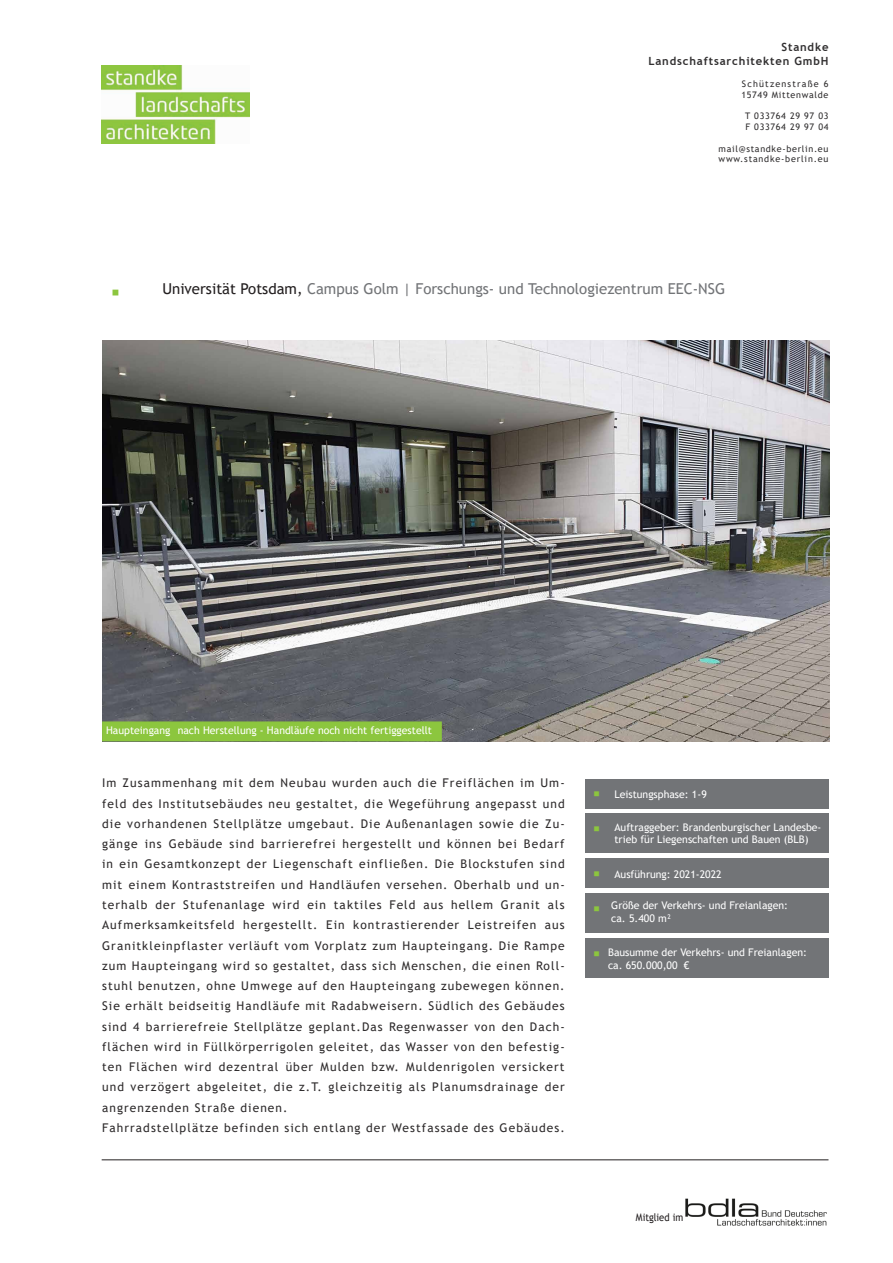
<style>
.page{position:relative;width:893px;height:1263px;background:#fff}
.page>*{position:absolute;margin:0;border:0;box-sizing:border-box;transform-origin:0 0}
.t1{font:27px "Bookshelf Symbol Seven";color:#8cc63e}
.t2{font:22.5px "Bookshelf Symbol Seven";color:#8cc63e}
.t3{font:15px "Trebuchet MS";color:#727477}
.Weite{font:12px/20.2px "Trebuchet MS";letter-spacing:.09em;color:#2e2b2c;text-align:justify}
.t4{font:700 11.25px/14.4px "Trebuchet MS";letter-spacing:.075em;color:#312f30;text-align:right}
.t5{font:10.5px/12.6px "Trebuchet MS";color:#fff}
.t6{font:10.5px "Trebuchet MS";letter-spacing:.005em;color:#231f20;scale:.9 1}
.t7{font:9px/10.8px "Trebuchet MS";letter-spacing:.075em;color:#312f30}
.s1{color:#231f20}
</style>
<div class="page">
<img style="left:101px;top:65px;width:148px;height:79px">
<hr style="left:102px;top:1159px;width:726px;height:1px;background:#231f20">
<img style="left:685px;top:1198px;width:142px;height:28px">
<div style="left:585px;top:858px;width:243px;height:30px;background:#727477"></div>
<div style="left:585px;top:814px;width:243px;height:39px;background:#727477"></div>
<div style="left:585px;top:779px;width:243px;height:29px;background:#727477"></div>
<div style="left:585px;top:894px;width:243px;height:39px;background:#727477"></div>
<div style="left:585px;top:938px;width:243px;height:40px;background:#727477"></div>
<img style="left:102px;top:340px;width:727px;height:401px">
<div style="left:102px;top:721px;width:340px;height:20px;background:#8cc63e;border:2px solid #8cc63e"></div>
<p class="t4" style="left:648px;top:40px;width:182px">Standke<br>Landschaftsarchitekten GmbH</p>
<p class="t7" style="left:741px;top:78px;width:88px">Schützenstraße 6<br>15749 Mittenwalde</p>
<p class="t7" style="left:745px;top:111px;width:85px">T 033764 29 97 03<br>F 033764 29 97 04</p>
<p class="t7" style="left:718px;top:143px;width:111px">mail@standke-berlin.eu www.standke-berlin.eu</p>
<h1 class="t1" style="left:102px;top:283px;width:28px">•</h1>
<p class="t3" style="left:162px;top:279px;width:564px"><span class="s1">Universität Potsdam,</span> Campus Golm | Forschungs- und Technologiezentrum EEC-NSG</p>
<p class="t5" style="left:106px;top:724px;width:327px">Haupteingang nach Herstellung - Handläufe noch nicht fertiggestellt</p>
<p class="Weite" style="left:102px;top:773px;width:464px">Im Zusammenhang mit dem Neubau wurden auch die Freiflächen im Um&shy;feld des Institutsebäudes neu gestaltet, die Wegeführung angepasst und die vorhandenen Stellplätze umgebaut. Die Außenanlagen sowie die Zu&shy;gänge ins Gebäude sind barrierefrei hergestellt und können bei Bedarf in ein Gesamtkonzept der Liegenschaft einfließen. Die Blockstufen sind mit einem Kontraststreifen und Handläufen versehen. Oberhalb und un&shy;terhalb der Stufenanlage wird ein taktiles Feld aus hellem Granit als Aufmerksamkeitsfeld hergestellt. Ein kontrastierender Leistreifen aus Granitkleinpflaster verläuft vom Vorplatz zum Haupteingang. Die Rampe zum Haupteingang wird so gestaltet, dass sich Menschen, die einen Roll&shy;stuhl benutzen, ohne Umwege auf den Haupteingang zubewegen können.<br>Sie erhält beidseitig Handläufe mit Radabweisern. Südlich des Gebäudes sind 4 barrierefreie Stellplätze geplant.Das Regenwasser von den Dach&shy;flächen wird in Füllkörperrigolen geleitet, das Wasser von den befestig&shy;ten Flächen wird dezentral über Mulden bzw. Muldenrigolen versickert und verzögert abgeleitet, die z.T. gleichzeitig als Planumsdrainage der angrenzenden Straße dienen.</p>
<p class="Weite" style="left:102px;top:1117px;width:464px">Fahrradstellplätze befinden sich entlang der Westfassade des Gebäudes.</p>
<h2 class="t2" style="left:585px;top:785px;width:24px">•</h2>
<h2 class="t2" style="left:585px;top:821px;width:24px">•</h2>
<h2 class="t2" style="left:585px;top:865px;width:24px">•</h2>
<p class="t5" style="left:614px;top:788px;width:94px">Leistungsphase: 1-9</p>
<p class="t5" style="left:614px;top:821px;width:209px">Auftraggeber: Brandenburgischer Landesbe&shy;trieb für Liegenschaften und Bauen (BLB)</p>
<p class="t5" style="left:614px;top:868px;width:109px">Ausführung: 2021-2022</p>
<p class="t5" style="left:611px;top:899px;width:178px">Größe der Verkehrs- und Freianlagen:</p>
<p class="t5" style="left:611px;top:912px;width:62px">ca. 5.400 m²</p>
<p class="t5" style="left:608px;top:946px;width:200px">Bausumme der Verkehrs- und Freianlagen: ca. 650.000,00 €</p>
<p class="t6" style="left:636px;top:1210px;width:54px">Mitglied im</p>
</div>
